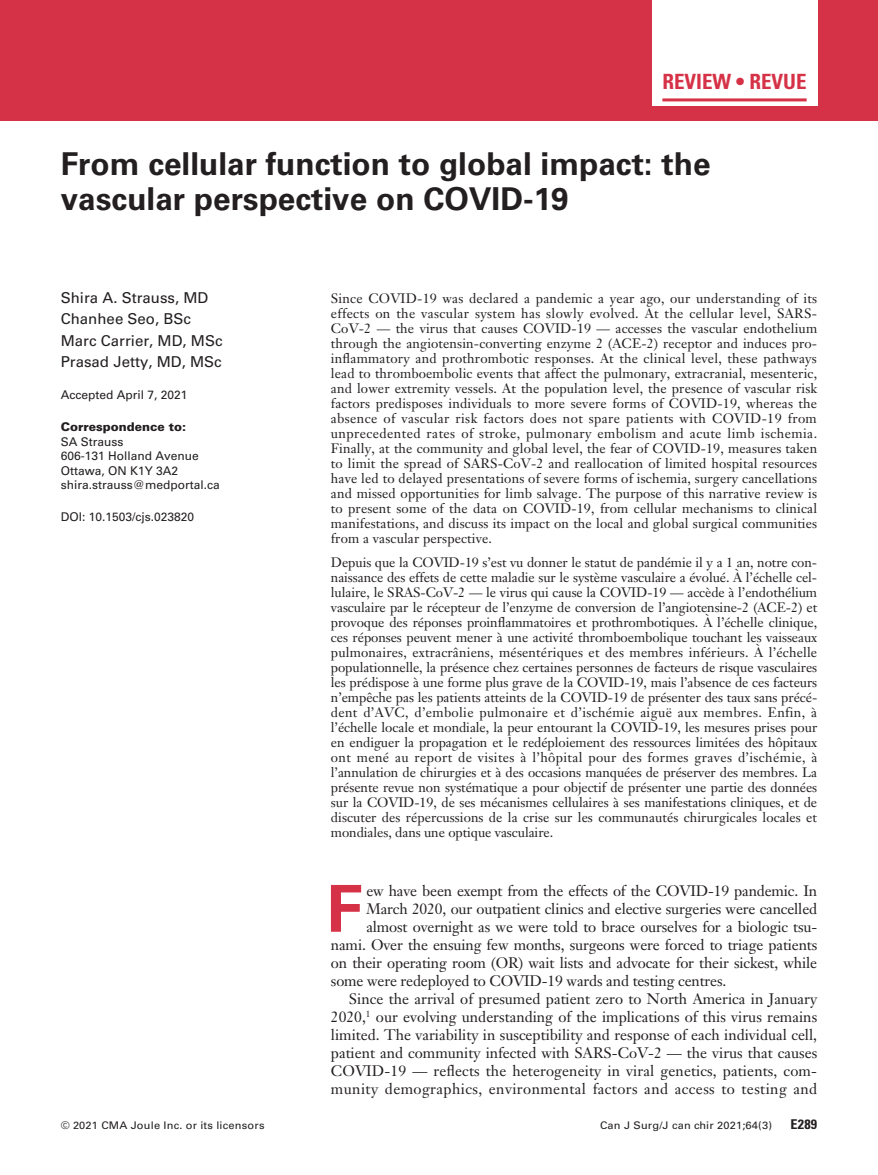
<style>
.page{position:relative;width:878px;height:1175px;background:#fff}
.page>*{position:absolute;margin:0;border:0;box-sizing:border-box;transform-origin:0 0}
.t1{font:700 64.8px "Univers LT Std";color:#d63247}
.t2{font:700 31.5px/34.5px "Univers LT Std";color:#231f20}
.t3{font:700 condensed 21px "Univers LT Std";color:#d63247}
.t4{font:15px "Janson Text LT Std";color:#231f20}
.t5{font:15px/21px "Univers LT Std";color:#231f20}
.t6{font:15px "Janson Text LT Std";letter-spacing:.025em;color:#231f20}
.t7{font:13.5px/15px "Janson Text LT Std";letter-spacing:.005em;color:#231f20;text-align:justify}
.t8{font:700 condensed 13.5px "Univers LT Std";color:#231f20;scale:1.05 1}
.t9{font:12px/14.4px "Univers LT Std";color:#231f20}
.t10{font:900 12px "Univers LT Std";color:#231f20}
.t11{font:10.5px "Univers LT Std";letter-spacing:.015em;color:#231f20;scale:1.05 1}
</style>
<div class="page">
<div style="left:0;top:0;width:878px;height:120px;background:#d63247"></div>
<div style="left:652px;top:0;width:165px;height:106px;background:#fff"></div>
<hr style="left:662px;top:98px;width:144px;height:3px;background:#d63247">
<h3 class="t3" style="left:662px;top:69px;width:146px">REVIEW • REVUE</h3>
<h2 class="t2" style="left:61px;top:147px;width:651px">From cellular function to global impact: the vascular perspective on COVID-19</h2>
<p class="t5" style="left:61px;top:288px;width:163px">Shira A. Strauss, MD<br>Chanhee Seo, BSc<br>Marc Carrier, MD, MSc<br>Prasad Jetty, MD, MSc</p>
<p class="t9" style="left:61px;top:387px;width:128px">Accepted April 7, 2021</p>
<p class="t10" style="left:61px;top:419px;width:127px">Correspondence to:</p>
<p class="t9" style="left:61px;top:434px;width:160px">SA Strauss<br>606-131 Holland Avenue<br>Ottawa, ON K1Y 3A2 shira.strauss@medportal.ca</p>
<p class="t9" style="left:61px;top:510px;width:135px">DOI: 10.1503/cjs.023820</p>
<p class="t7" style="left:331px;top:290px;width:488px">Since COVID-19 was declared a pandemic a year ago, our understanding of its effects on the vascular system has slowly evolved. At the cellular level, SARS-CoV-2 — the virus that causes COVID-19 — accesses the vascular endothelium through the angiotensin-converting enzyme 2 (ACE-2) receptor and induces pro&shy;inflammatory and prothrombotic responses. At the clinical level, these pathways lead to thromboembolic events that affect the pulmonary, extracranial, mesenteric, and lower extremity vessels. At the population level, the presence of vascular risk factors predisposes individuals to more severe forms of COVID-19, whereas the absence of vascular risk factors does not spare patients with COVID-19 from unprecedented rates of stroke, pulmonary embolism and acute limb ischemia.<br>Finally, at the community and global level, the fear of COVID-19, measures taken to limit the spread of SARS-CoV-2 and reallocation of limited hospital resources have led to delayed presentations of severe forms of ischemia, surgery cancellations and missed opportunities for limb salvage. The purpose of this narrative review is to present some of the data on COVID-19, from cellular mechanisms to clinical manifestations, and discuss its impact on the local and global surgical communities from a vascular perspective.</p>
<p class="t7" style="left:331px;top:554px;width:488px">Depuis que la COVID-19 s’est vu donner le statut de pandémie il y a 1 an, notre con&shy;naissance des effets de cette maladie sur le système vasculaire a évolué. À l’échelle cel&shy;lulaire, le SRAS-CoV-2 — le virus qui cause la COVID-19 — accède à l’endothélium vasculaire par le récepteur de l’enzyme de conversion de l’angiotensine-2 (ACE-2) et provoque des réponses proinflammatoires et prothrombotiques. À l’échelle clinique, ces réponses peuvent mener à une activité thromboembolique touchant les vaisseaux pulmonaires, extracrâniens, mésentériques et des membres inférieurs. À l’échelle populationnelle, la présence chez certaines personnes de facteurs de risque vasculaires les prédispose à une forme plus grave de la COVID-19, mais l’absence de ces facteurs n’empêche pas les patients atteints de la COVID-19 de présenter des taux sans précé&shy;dent d’AVC, d’embolie pulmonaire et d’ischémie aiguë aux membres. Enfin, à l’échelle locale et mondiale, la peur entourant la COVID-19, les mesures prises pour en endiguer la propagation et le redéploiement des ressources limitées des hôpitaux ont mené au report de visites à l’hôpital pour des formes graves d’ischémie, à l’annulation de chirurgies et à des occasions manquées de préserver des membres. La présente revue non systématique a pour objectif de présenter une partie des données sur la COVID-19, de ses mécanismes cellulaires à ses manifestations cliniques, et de discuter des répercussions de la crise sur les communautés chirurgicales locales et mondiales, dans une optique vasculaire.</p>
<h1 class="t1" style="left:326px;top:871px;width:38px">F</h1>
<p class="t4" style="left:366px;top:881px;width:452px">ew have been exempt from the effects of the COVID-19 pandemic. In</p>
<p class="t4" style="left:366px;top:899px;width:452px">March 2020, our outpatient clinics and elective surgeries were cancelled</p>
<p class="t4" style="left:366px;top:917px;width:452px">almost overnight as we were told to brace ourselves for a biologic tsu-</p>
<p class="t4" style="left:331px;top:935px;width:488px">nami. Over the ensuing few months, surgeons were forced to triage patients</p>
<p class="t4" style="left:331px;top:953px;width:487px">on their operating room (OR) wait lists and advocate for their sickest, while</p>
<p class="t4" style="left:331px;top:971px;width:397px">some were redeployed to COVID-19 wards and testing centres.</p>
<p class="t4" style="left:349px;top:989px;width:470px">Since the arrival of presumed patient zero to North America in January</p>
<p class="t4" style="left:331px;top:1007px;width:487px">2020,<sup>1</sup> our evolving understanding of the implications of this virus remains</p>
<p class="t4" style="left:331px;top:1025px;width:487px">limited. The variability in susceptibility and response of each individual cell,</p>
<p class="t4" style="left:331px;top:1043px;width:488px">patient and community infected with SARS-CoV-2 — the virus that causes</p>
<p class="t4" style="left:331px;top:1061px;width:486px">COVID-19 — reflects the heterogeneity in viral genetics, patients, com-</p>
<p class="t6" style="left:331px;top:1079px;width:488px">munity demographics, environmental factors and access to testing and</p>
<p class="t11" style="left:61px;top:1119px;width:195px">© 2021 CMA Joule Inc. or its licensors</p>
<p class="t11" style="left:600px;top:1119px;width:165px">Can J Surg/J can chir 2021;64(3)</p>
<p class="t8" style="left:790px;top:1116px;width:27px">E289</p>
</div>
